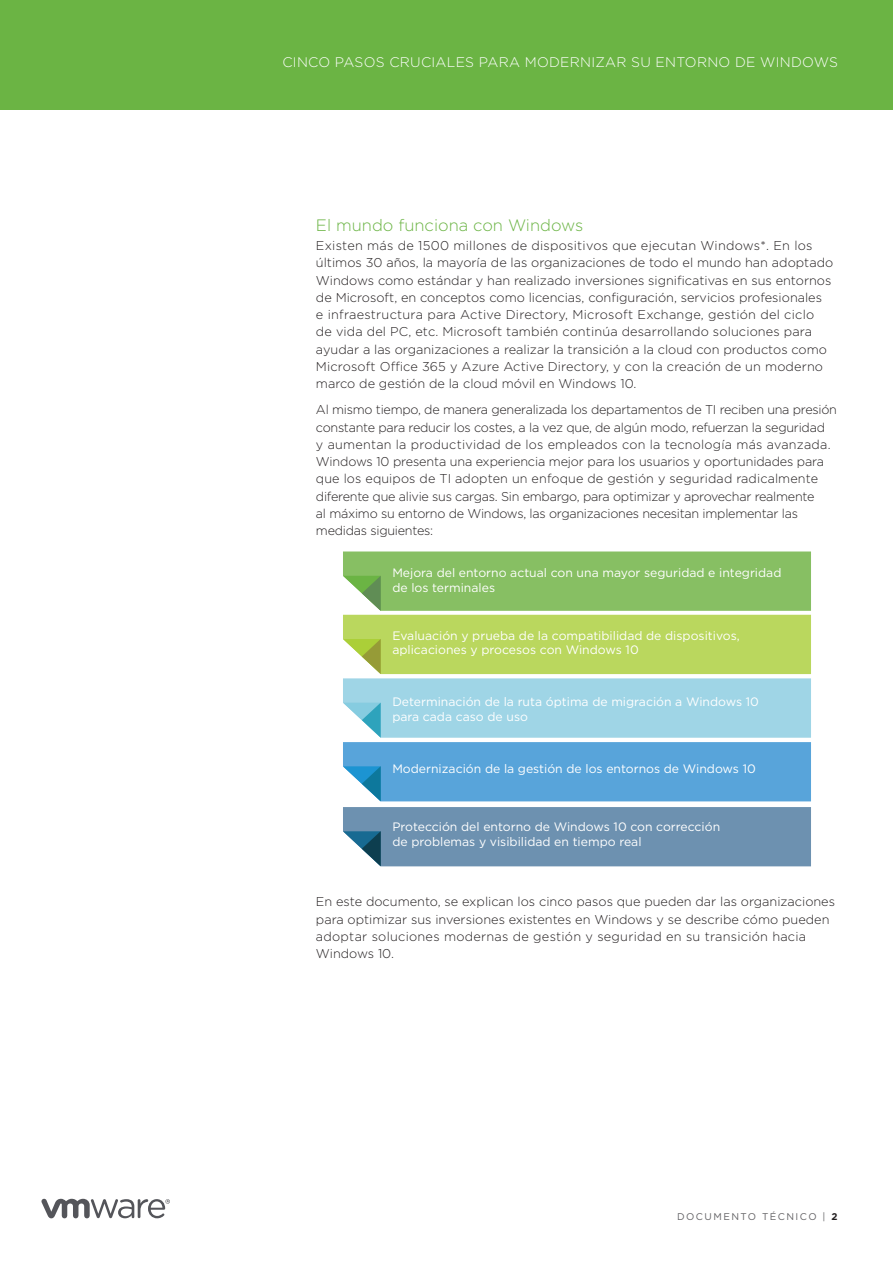
<style>
.page{position:relative;width:893px;height:1263px;background:#fff}
.page>*{position:absolute;margin:0;border:0;box-sizing:border-box;transform-origin:0 0}
._5a__SUBHEAD-1{font:300 16.5px "Gotham";color:#6bb444}
.FOLIO-WHITE-TITLES{font:300 13.8px "Gotham";letter-spacing:.02em;color:#fff}
._3a__BODY_TEXT{font:300 12.75px/17.2px "Gotham";color:#231f20}
._3a__BODY_TEXT-2{font:300 12.75px/17.2px "Gotham";letter-spacing:-.02em;color:#231f20}
.t1{font:12.15px/14.7px "Gotham";color:#fff}
.FOLIO-BOTTOM-GRAY{font:9.75px "Gotham";letter-spacing:.15em;color:#636265}
.s1{font-weight:700;color:#231f20}
</style>
<div class="page">
<div style="left:0;top:0;width:893px;height:109px;background:#6bb444"></div>
<svg style="left:41px;top:1199px;width:129px;height:19px"></svg>
<svg style="left:343px;top:551px;width:468px;height:250px;background:#95c7a6"></svg>
<div style="left:343px;top:807px;width:468px;height:59px;background:#6d91b0"></div>
<p class="FOLIO-WHITE-TITLES" style="left:282px;top:53px;width:557px">CINCO PASOS CRUCIALES PARA MODERNIZAR SU ENTORNO DE WINDOWS</p>
<p class="_5a__SUBHEAD-1" style="left:316px;top:214px;width:269px">El mundo funciona con Windows</p>
<p class="_3a__BODY_TEXT" style="left:316px;top:237px;width:519px">Existen más de 1500 millones de dispositivos que ejecutan Windows*. En los últimos 30 años, la mayoría de las organizaciones de todo el mundo han adoptado Windows como estándar y han realizado inversiones significativas en sus entornos de Microsoft, en conceptos como licencias, configuración, servicios profesionales<br>e infraestructura para Active Directory, Microsoft Exchange, gestión del ciclo de vida del PC, etc. Microsoft también continúa desarrollando soluciones para ayudar a las organizaciones a realizar la transición a la cloud con productos como Microsoft Office 365 y Azure Active Directory, y con la creación de un moderno marco de gestión de la cloud móvil en Windows 10.</p>
<p class="_3a__BODY_TEXT-2" style="left:316px;top:401px;width:522px">Al mismo tiempo, de manera generalizada los departamentos de TI reciben una presión constante para reducir los costes, a la vez que, de algún modo, refuerzan la seguridad<br>y aumentan la productividad de los empleados con la tecnología más avanzada.<br>Windows 10 presenta una experiencia mejor para los usuarios y oportunidades para que los equipos de TI adopten un enfoque de gestión y seguridad radicalmente diferente que alivie sus cargas. Sin embargo, para optimizar y aprovechar realmente<br>al máximo su entorno de Windows, las organizaciones necesitan implementar las medidas siguientes:</p>
<p class="t1" style="left:392px;top:565px;width:391px">Mejora del entorno actual con una mayor seguridad e integridad de los terminales</p>
<p class="t1" style="left:392px;top:628px;width:349px">Evaluación y prueba de la compatibilidad de dispositivos, aplicaciones y procesos con Windows 10</p>
<p class="t1" style="left:392px;top:694px;width:368px">Determinación de la ruta óptima de migración a Windows 10 para cada caso de uso</p>
<p class="t1" style="left:392px;top:761px;width:365px">Modernización de la gestión de los entornos de Windows 10</p>
<p class="t1" style="left:392px;top:819px;width:329px">Protección del entorno de Windows 10 con corrección de problemas y visibilidad en tiempo real</p>
<p class="_3a__BODY_TEXT" style="left:316px;top:893px;width:521px">En este documento, se explican los cinco pasos que pueden dar las organizaciones para optimizar sus inversiones existentes en Windows y se describe cómo pueden adoptar soluciones modernas de gestión y seguridad en su transición hacia Windows 10.</p>
<p class="FOLIO-BOTTOM-GRAY" style="left:677px;top:1210px;width:162px">DOCUMENTO TÉCNICO | <span class="s1">2</span></p>
</div>
